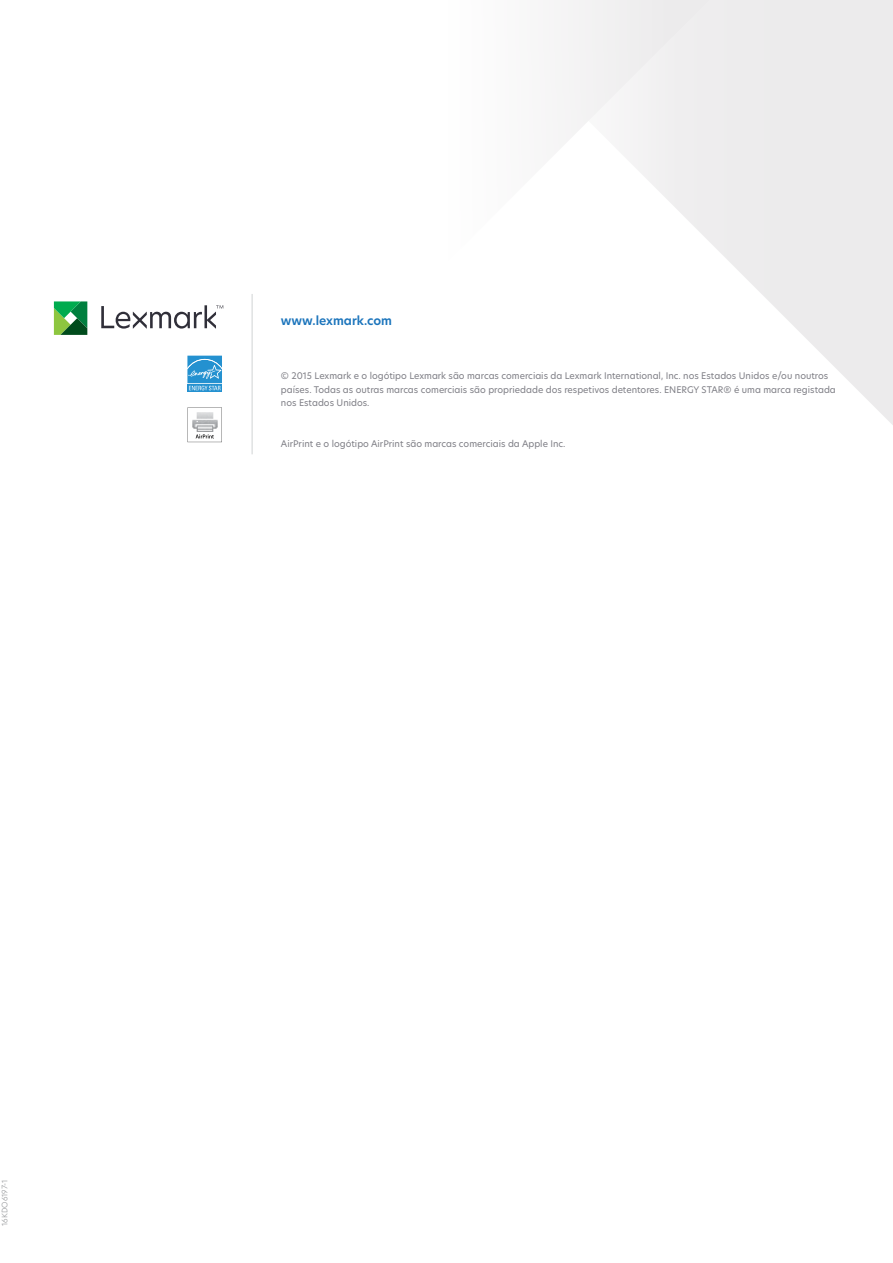
<style>
.page{position:relative;width:893px;height:1263px;background:#fff}
.page>*{position:absolute;margin:0;border:0;box-sizing:border-box;transform-origin:0 0}
.t1{font:600 12px "TP Hero";color:#1c75bc}
.t2{font:9px/13.5px "TP Hero";color:#7e7e85}
.t3{font:300 7.5px "TP Hero";color:#939598}
</style>
<div class="page">
<svg style="left:723px;top:0;width:170px;height:425px"></svg>
<svg style="left:561px;top:0;width:162px;height:255px"></svg>
<svg style="left:187px;top:390px;width:35px;height:2px"></svg>
<svg style="left:187px;top:356px;width:35px;height:34px"></svg>
<svg style="left:54px;top:301px;width:33px;height:34px"></svg>
<svg style="left:101px;top:305px;width:122px;height:24px"></svg>
<hr style="left:252px;top:294px;width:1px;height:160px;background:#d1d3d4">
<svg style="left:187px;top:408px;width:35px;height:34px"></svg>
<img style="left:189px;top:411px;width:31px;height:22px">
<h1 class="t1" style="left:281px;top:312px;width:113px">www.lexmark.com</h1>
<p class="t2" style="left:281px;top:369px;width:556px">© 2015 Lexmark e o logótipo Lexmark são marcas comerciais da Lexmark International, Inc. nos Estados Unidos e/ou noutros países. Todas as outras marcas comerciais são propriedade dos respetivos detentores. ENERGY STAR® é uma marca registada nos Estados Unidos.</p>
<p class="t2" style="left:281px;top:437px;width:286px">AirPrint e o logótipo AirPrint são marcas comerciais da Apple Inc.</p>
<p class="t3" style="left:0;top:1226px;width:48px;rotate:-90deg">16KDO6197-1</p>
</div>
